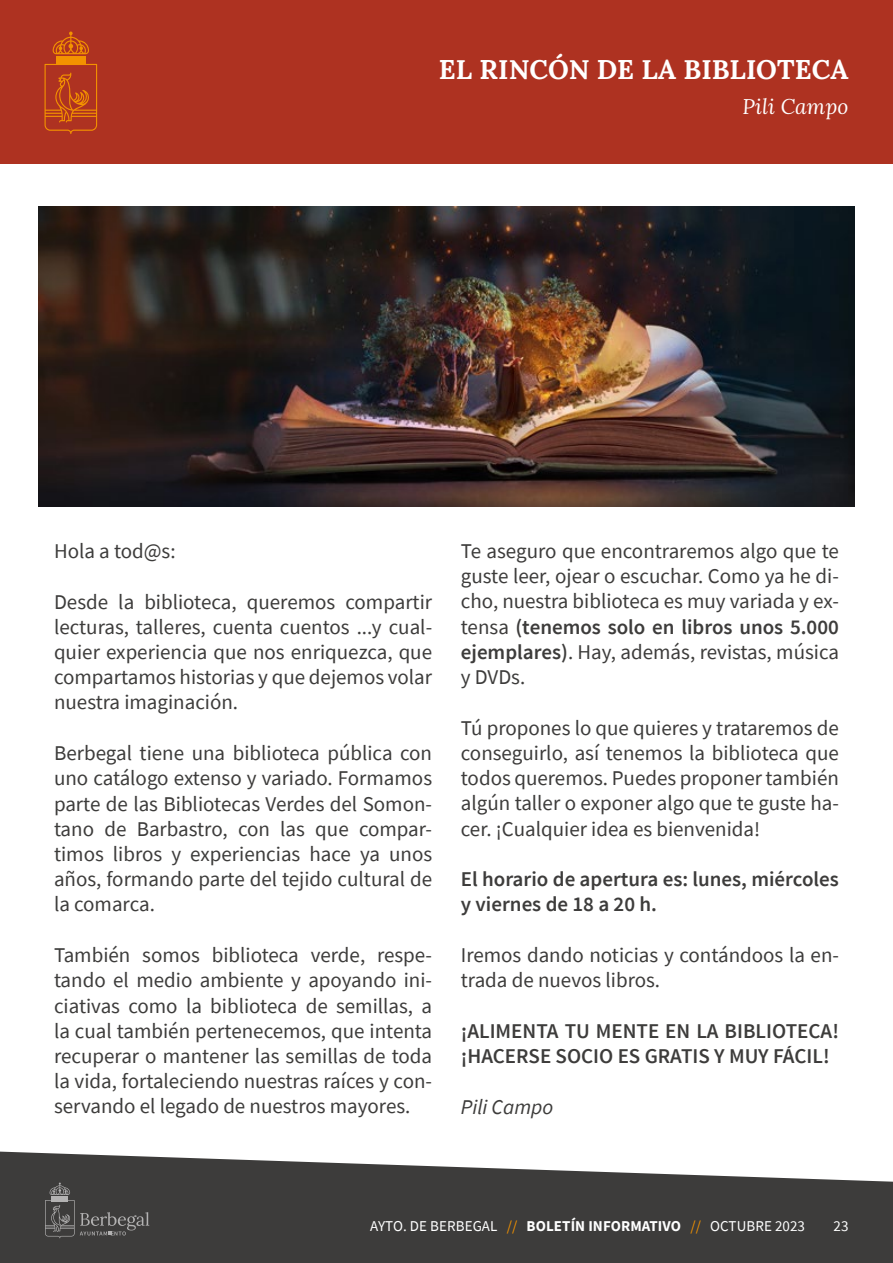
<style>
.page{position:relative;width:893px;height:1263px;background:#fff}
.page>*{position:absolute;margin:0;border:0;box-sizing:border-box;transform-origin:0 0}
.t1{font:700 27px "Lora";letter-spacing:.005em;color:#fff}
.t2{font:21px/25.2px "Source Sans Pro";color:#3d3c3b;text-align:justify}
.t3{font:600 21px/25.2px "Source Sans Pro";color:#3d3c3b}
.t4{font:italic 21px "Source Sans Pro";color:#3d3c3b}
.t5{font:italic 21px "Lora";letter-spacing:.005em;color:#fff}
.t6{font:15px "Source Sans Pro";letter-spacing:.005em;color:#fff}
.s1{font-weight:600}
.s2{color:#f39200}
.s3{font-weight:700}
</style>
<div class="page">
<div style="left:0;top:0;width:893px;height:164px;background:#ae3221"></div>
<div style="left:0;top:1182px;width:893px;height:81px;background:#3d3c3b"></div>
<svg style="left:53px;top:32px;width:36px;height:22px"></svg>
<hr style="left:56px;top:57px;width:29px;height:3px;background:#f39200">
<hr style="left:56px;top:60px;width:29px;height:3px;background:#f39200">
<svg style="left:45px;top:64px;width:52px;height:70px"></svg>
<svg style="left:0;top:1151px;width:893px;height:87px"></svg>
<img style="left:38px;top:206px;width:817px;height:300px">
<p class="t1" style="left:439px;top:47px;width:411px">EL RINCÓN DE LA BIBLIOTECA</p>
<p class="t5" style="left:743px;top:92px;width:107px">Pili Campo</p>
<p class="t2" style="left:54px;top:538px;width:123px">Hola a tod@s:</p>
<p class="t2" style="left:54px;top:589px;width:380px">Desde la biblioteca, queremos compartir lecturas, talleres, cuenta cuentos ...y cual&shy;quier experiencia que nos enriquezca, que compartamos historias y que dejemos volar nuestra imaginación.</p>
<p class="t2" style="left:54px;top:740px;width:380px">Berbegal tiene una biblioteca pública con uno catálogo extenso y variado. Formamos parte de las Bibliotecas Verdes del Somon&shy;tano de Barbastro, con las que compar&shy;timos libros y experiencias hace ya unos años, formando parte del tejido cultural de la comarca.</p>
<p class="t2" style="left:54px;top:942px;width:380px">También somos biblioteca verde, respe&shy;tando el medio ambiente y apoyando ini&shy;ciativas como la biblioteca de semillas, a la cual también pertenecemos, que intenta recuperar o mantener las semillas de toda la vida, fortaleciendo nuestras raíces y con&shy;servando el legado de nuestros mayores.</p>
<p class="t2" style="left:461px;top:538px;width:380px">Te aseguro que encontraremos algo que te guste leer, ojear o escuchar. Como ya he di&shy;cho, nuestra biblioteca es muy variada y ex&shy;tensa <span class="s1">(tenemos solo en libros unos 5.000 ejemplares)</span>. Hay, además, revistas, música y DVDs.</p>
<p class="t2" style="left:461px;top:715px;width:380px">Tú propones lo que quieres y trataremos de conseguirlo, así tenemos la biblioteca que todos queremos. Puedes proponer también algún taller o exponer algo que te guste ha&shy;cer. ¡Cualquier idea es bienvenida!</p>
<p class="t3" style="left:461px;top:867px;width:380px">El horario de apertura es: lunes, miércoles y viernes de 18 a 20 h.</p>
<p class="t2" style="left:461px;top:942px;width:380px">Iremos dando noticias y contándoos la en&shy;trada de nuevos libros.</p>
<p class="t3" style="left:461px;top:1019px;width:380px">¡ALIMENTA TU MENTE EN LA BIBLIOTECA! ¡HACERSE SOCIO ES GRATIS Y MUY FÁCIL!</p>
<p class="t4" style="left:461px;top:1094px;width:94px">Pili Campo</p>
<p class="t6" style="left:370px;top:1216px;width:436px">AYTO. DE BERBEGAL <span class="s2">//</span> <span class="s3">BOLETÍN INFORMATIVO</span> <span class="s2">//</span> OCTUBRE 2023</p>
<p class="t6" style="left:833px;top:1216px;width:16px">23</p>
</div>
